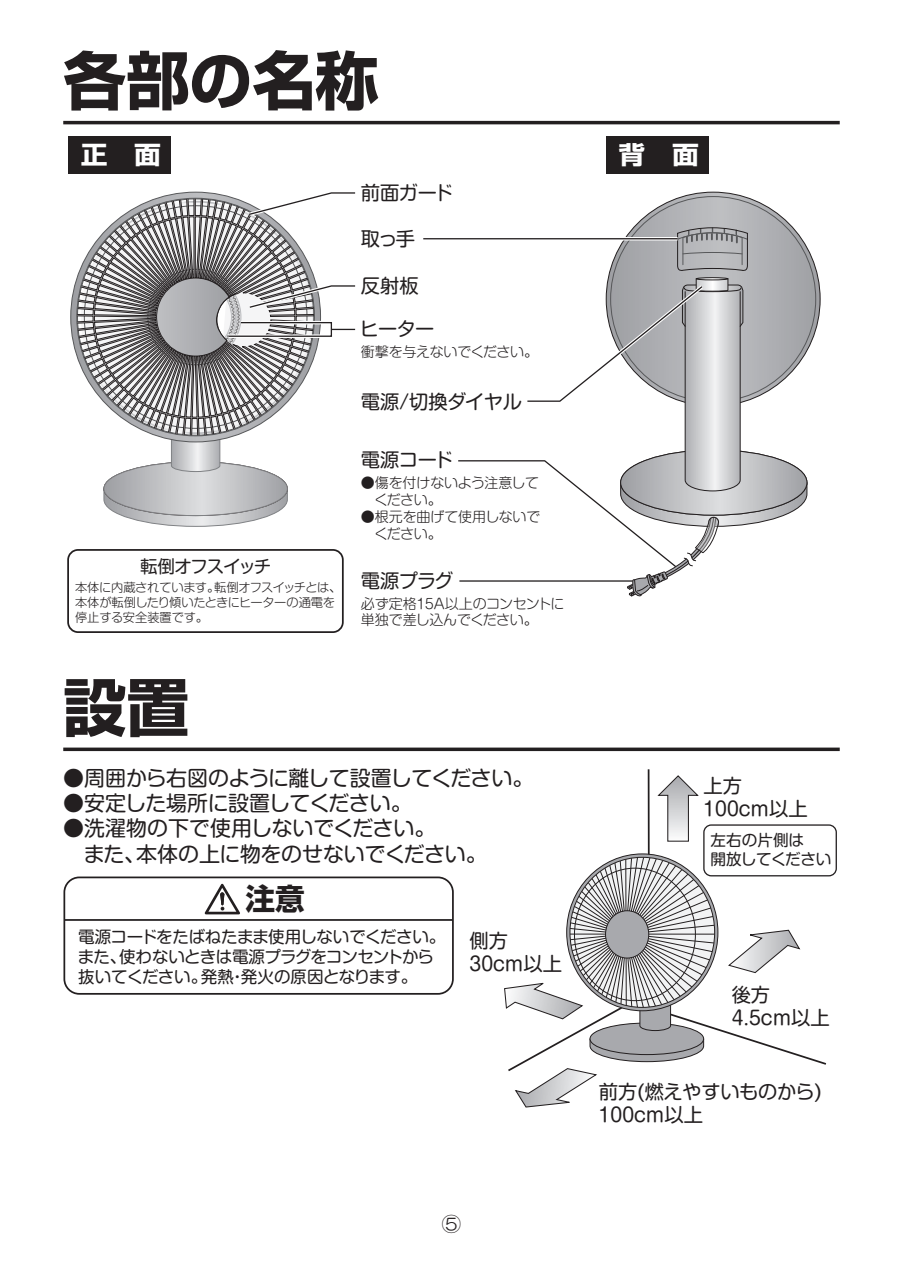
<style>
.page{position:relative;width:903px;height:1275px;background:#fff}
.page>*{position:absolute;margin:0;border:0;box-sizing:border-box;transform-origin:0 0}
.t1{font:700 63px "Shin Go Pro";color:#231f20}
.t2{font:700 29.75px "Shin Go Pro";color:#231f20}
.t3{font:700 24.5px "Shin Go Pro";color:#fff;scale:1.09 1}
.t4{font:21px/25.2px "Shin M Go Pro";letter-spacing:-.02em;color:#231f20}
.t5{font:19.25px/23.1px "Shin M Go Pro";color:#231f20}
.t6{font:19.25px "Shin M Go Pro";letter-spacing:-.02em;color:#231f20}
.t7{font:17.5px "Shin M Go Pro";letter-spacing:-.07em;color:#231f20}
.t8{font:16.45px/19.8px "Shin M Go Pro";letter-spacing:-.035em;color:#231f20}
.t9{font:15.58px/18.7px "Shin M Go Pro";letter-spacing:-.005em;color:#231f20}
.t10{font:300 14px/16.8px "Shin M Go Pro";letter-spacing:-.02em;color:#231f20}
.t11{font:300 12.25px/14.7px "Shin M Go Pro";letter-spacing:-.03em;color:#231f20}
</style>
<div class="page">
<div style="left:68px;top:136px;width:103px;height:38px;background:#231f20"></div>
<div style="left:606px;top:136px;width:103px;height:38px;background:#231f20"></div>
<hr style="left:63px;top:121px;width:777px;height:3px;background:#231f20">
<hr style="left:63px;top:748px;width:777px;height:3px;background:#231f20">
<svg style="left:103px;top:444px;width:185px;height:83px"></svg>
<svg style="left:606px;top:192px;width:214px;height:214px"></svg>
<div style="left:696px;top:277px;width:32px;height:3px;border:1px solid #231f20;border-radius:50%"></div>
<svg style="left:676px;top:227px;width:72px;height:45px"></svg>
<svg style="left:70px;top:191px;width:242px;height:252px"></svg>
<svg style="left:458px;top:278px;width:350px;height:319px"></svg>
<svg style="left:205px;top:884px;width:35px;height:30px"></svg>
<div style="left:63px;top:876px;width:391px;height:119px;border:2px solid #231f20;border-radius:15px"></div>
<hr style="left:64px;top:919px;width:389px;height:2px;background:#231f20">
<hr style="left:648px;top:769px;width:2px;height:86px;background:#231f20">
<div style="left:703px;top:824px;width:134px;height:52px;border:1px solid #231f20;border-radius:7px"></div>
<svg style="left:657px;top:775px;width:42px;height:67px"></svg>
<svg style="left:504px;top:853px;width:324px;height:255px"></svg>
<hr style="left:423px;top:237px;width:254px;height:3px;background:#fff">
<hr style="left:423px;top:238px;width:254px;height:1px;background:#231f20">
<svg style="left:246px;top:191px;width:110px;height:27px"></svg>
<div style="left:67px;top:549px;width:277px;height:84px;border:2px solid #231f20;border-radius:10px"></div>
<svg style="left:147px;top:269px;width:209px;height:96px"></svg>
<h1 class="t1" style="left:63px;top:31px;width:316px">各部の名称</h1>
<h3 class="t3" style="left:81px;top:135px;width:75px">正　面</h3>
<h3 class="t3" style="left:618px;top:135px;width:75px">背　面</h3>
<h3 class="t5" style="left:361px;top:178px;width:94px">前面ガード</h3>
<h3 class="t5" style="left:361px;top:225px;width:56px">取っ手</h3>
<h3 class="t5" style="left:361px;top:271px;width:59px">反射板</h3>
<h3 class="t5" style="left:360px;top:315px;width:76px">ヒーター</h3>
<p class="t10" style="left:361px;top:342px;width:179px">衝撃を与えないでください。</p>
<h3 class="t6" style="left:361px;top:386px;width:163px">電源/切換ダイヤル</h3>
<p class="t7" style="left:140px;top:552px;width:133px">転倒オフスイッチ</p>
<p class="t11" style="left:75px;top:579px;width:268px">本体に内蔵されています。転倒オフスイッチとは、本体が転倒したり傾いたときにヒーターの通電を停止する安全装置です。</p>
<h1 class="t1" style="left:63px;top:657px;width:127px">設置</h1>
<h3 class="t5" style="left:361px;top:446px;width:94px">電源コード</h3>
<p class="t10" style="left:361px;top:473px;width:180px">●傷を付けないよう注意して　ください。</p>
<p class="t10" style="left:361px;top:507px;width:181px">●根元を曲げて使用しないで　ください。</p>
<h3 class="t5" style="left:361px;top:566px;width:94px">電源プラグ</h3>
<p class="t10" style="left:361px;top:593px;width:205px">必ず定格15A以上のコンセントに単独で差し込んでください。</p>
<h3 class="t4" style="left:63px;top:763px;width:472px">●周囲から右図のように離して設置してください。</h3>
<h3 class="t4" style="left:63px;top:788px;width:350px">●安定した場所に設置してください。</h3>
<h3 class="t4" style="left:63px;top:813px;width:425px">●洗濯物の下で使用しないでください。<br>　また、本体の上に物をのせないでください。</h3>
<h2 class="t2" style="left:246px;top:875px;width:61px">注意</h2>
<p class="t8" style="left:78px;top:925px;width:369px">電源コードをたばねたまま使用しないでください。また、使わないときは電源プラグをコンセントから抜いてください。発熱・発火の原因となります。</p>
<h3 class="t5" style="left:470px;top:927px;width:94px">側方<br>30CM以上</h3>
<h3 class="t5" style="left:703px;top:772px;width:106px">上方<br>100CM以上</h3>
<p class="t9" style="left:710px;top:829px;width:122px">左右の片側は<br>開放してください</p>
<h3 class="t5" style="left:732px;top:981px;width:100px">後方<br>4.5CM以上</h3>
<h3 class="t5" style="left:599px;top:1078px;width:224px">前方(燃えやすいものから)<br>100CM以上</h3>
</div>
